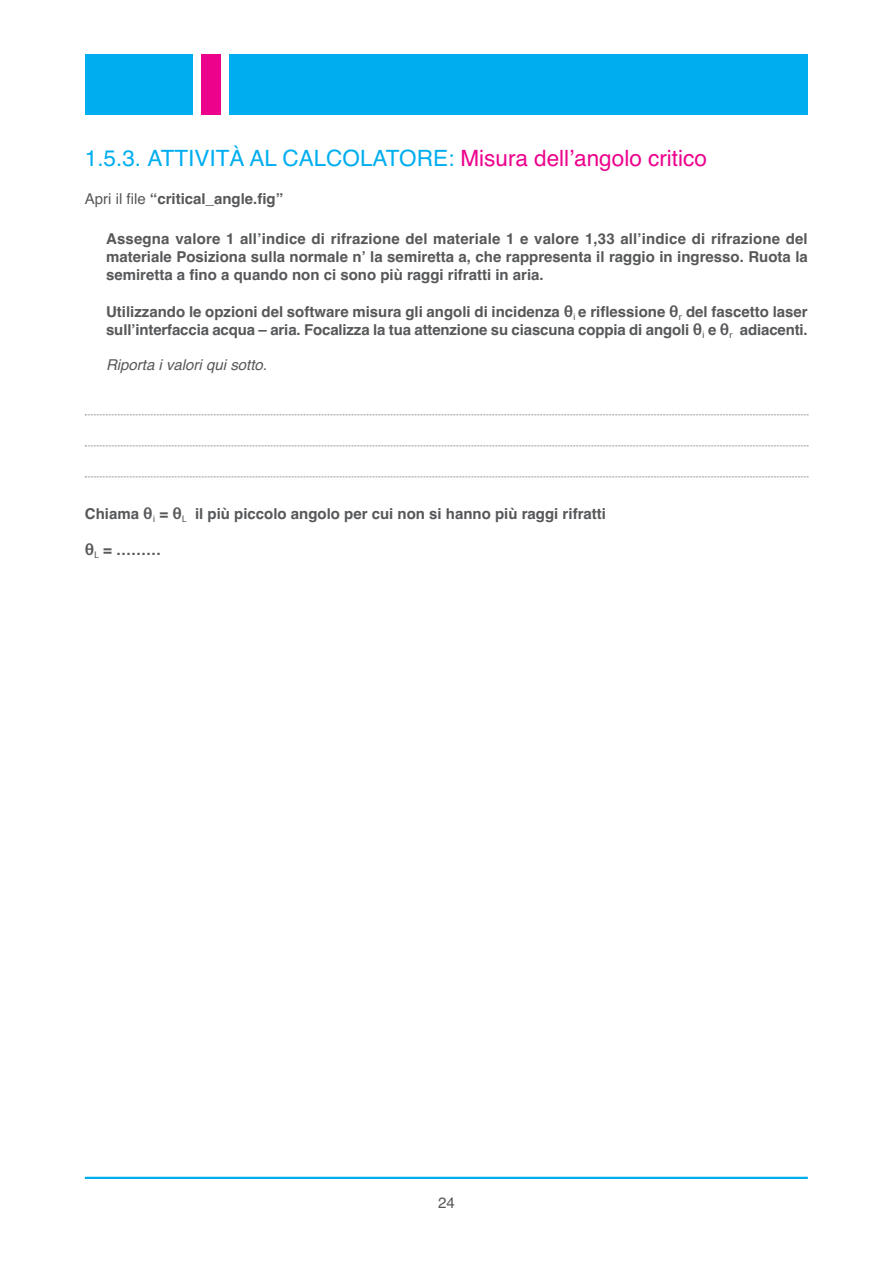
<style>
.page{position:relative;width:893px;height:1263px;background:#fff}
.page>*{position:absolute;margin:0;border:0;box-sizing:border-box;transform-origin:0 0}
.t1{font:22.5px "Helvetica";color:#00aeef}
.t2{font:700 15px/18px "Helvetica";color:#57585a;text-align:justify}
.t3{font:italic 15px "Helvetica";color:#57585a}
.t4{font:15px "Helvetica";color:#57585a}
.s1{color:#ed028c}
.s2{font-weight:400}
.s3{font-family:"Lucida Grande"}
</style>
<div class="page">
<hr style="left:85px;top:1177px;width:723px;height:2px;background:#00aeef">
<svg style="left:85px;top:415px;width:724px;height:1px"></svg>
<svg style="left:85px;top:446px;width:724px;height:1px"></svg>
<svg style="left:85px;top:477px;width:724px;height:1px"></svg>
<div style="left:85px;top:54px;width:107px;height:61px;background:#00aeef"></div>
<div style="left:201px;top:54px;width:20px;height:61px;background:#ed028c"></div>
<div style="left:229px;top:54px;width:579px;height:61px;background:#00aeef"></div>
<h1 class="t1" style="left:85px;top:150px;width:623px">1.5.3. ATTIVITÀ AL CALCOLATORE: <span class="s1">Misura dellʼangolo critico</span></h1>
<p class="t2" style="left:85px;top:191px;width:200px"><span class="s2">Apri il file</span> “critical_angle.fig”</p>
<p class="t2" style="left:106px;top:231px;width:703px">Assegna valore 1 allʼindice di rifrazione del materiale 1 e valore 1,33 allʼindice di rifrazione del materiale Posiziona sulla normale nʼ la semiretta a, che rappresenta il raggio in ingresso. Ruota la semiretta a fino a quando non ci sono più raggi rifratti in aria.</p>
<p class="t2" style="left:106px;top:304px;width:703px">Utilizzando le opzioni del software misura gli angoli di incidenza <span class="s3">θ</span><sub>i</sub> e riflessione <span class="s3">θ</span><sub>r</sub> del fascetto laser sullʼinterfaccia acqua – aria. Focalizza la tua attenzione su ciascuna coppia di angoli <span class="s3">θ</span><sub>i</sub> e <span class="s3">θ</span><sub>r</sub> adiacenti.</p>
<p class="t3" style="left:106px;top:359px;width:162px">Riporta i valori qui sotto.</p>
<p class="t2" style="left:85px;top:506px;width:523px">Chiama <span class="s3">θ</span><sub>i</sub> = <span class="s3">θ</span><sub>L</sub> il più piccolo angolo per cui non si hanno più raggi rifratti</p>
<p class="t2" style="left:85px;top:542px;width:78px"><span class="s3">θ</span><sub>L</sub> = ………</p>
<p class="t4" style="left:438px;top:1197px;width:18px">24</p>
</div>
